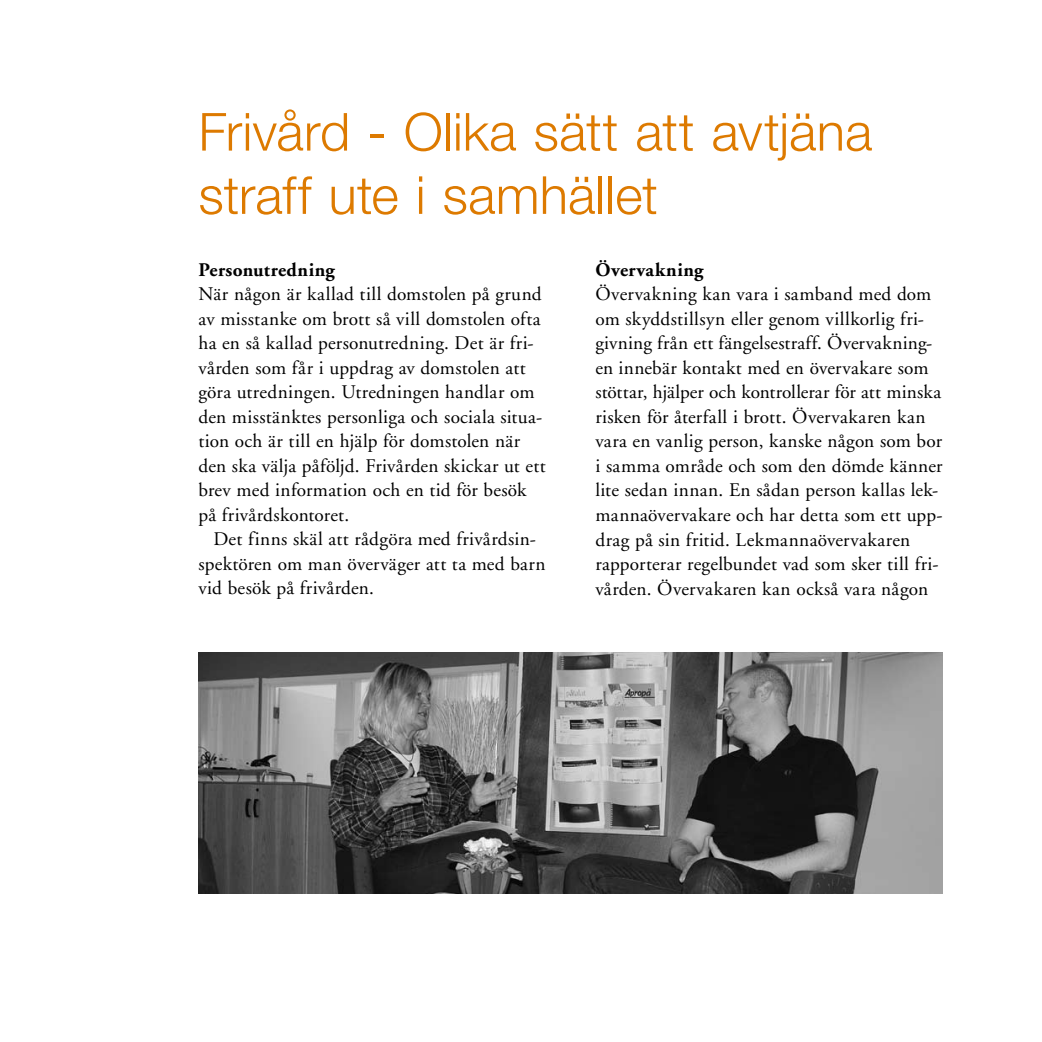
<style>
.page{position:relative;width:1042px;height:1042px;background:#fff}
.page>*{position:absolute;margin:0;border:0;box-sizing:border-box;transform-origin:0 0}
.t1{font:300 52.5px/63.2px "Helvetica Neue";letter-spacing:.005em;color:#dd7a00}
.t2{font:19.25px/24.5px "Adobe Garamond";letter-spacing:.015em;color:#000}
.t3{font:700 19.25px "Adobe Garamond";letter-spacing:.02em;color:#000}
</style>
<div class="page">
<img style="left:198px;top:652px;width:745px;height:241px">
<h1 class="t1" style="left:198px;top:99px;width:675px">Frivård - Olika sätt att avtjäna straff ute i samhället</h1>
<p class="t3" style="left:198px;top:259px;width:138px">Personutredning</p>
<p class="t2" style="left:198px;top:282px;width:349px">När någon är kallad till domstolen på grund av misstanke om brott så vill domstolen ofta ha en så kallad personutredning. Det är fri&shy;vården som får i uppdrag av domstolen att göra utredningen. Utredningen handlar om den misstänktes personliga och sociala situa&shy;tion och är till en hjälp för domstolen när den ska välja påföljd. Frivården skickar ut ett brev med information och en tid för besök på frivårdskontoret.</p>
<p class="t2" style="left:198px;top:527px;width:348px;text-indent:15px">Det finns skäl att rådgöra med frivårdsin&shy;spektören om man överväger att ta med barn vid besök på frivården.</p>
<p class="t3" style="left:595px;top:259px;width:110px">Övervakning</p>
<p class="t2" style="left:595px;top:282px;width:349px">Övervakning kan vara i samband med dom om skyddstillsyn eller genom villkorlig fri&shy;givning från ett fängelsestraff. Övervakning&shy;en innebär kontakt med en övervakare som stöttar, hjälper och kontrollerar för att minska risken för återfall i brott. Övervakaren kan vara en vanlig person, kanske någon som bor i samma område och som den dömde känner lite sedan innan. En sådan person kallas lek&shy;mannaövervakare och har detta som ett upp&shy;drag på sin fritid. Lekmannaövervakaren rapporterar regelbundet vad som sker till fri&shy;vården. Övervakaren kan också vara någon</p>
</div>
